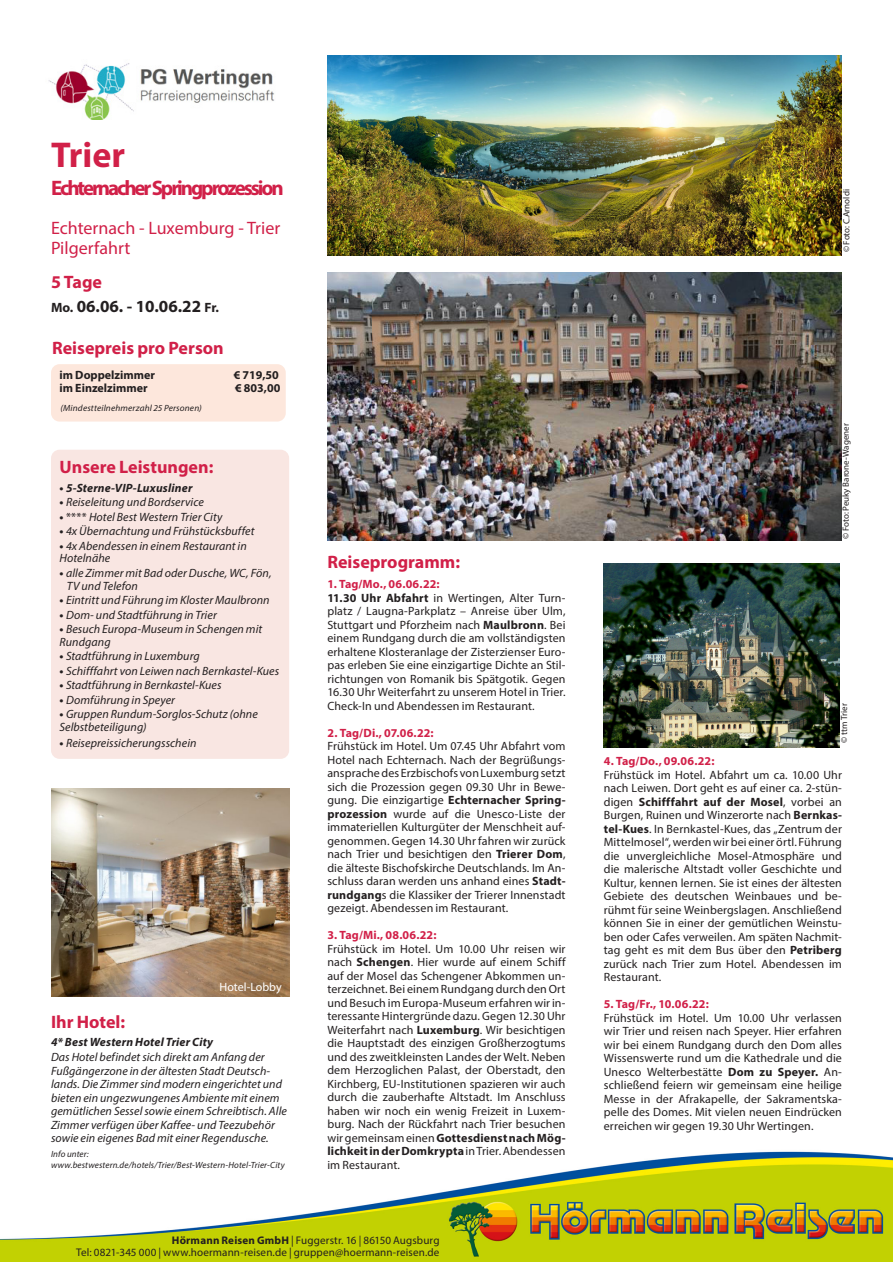
<style>
.page{position:relative;width:893px;height:1263px;background:#fff}
.page>*{position:absolute;margin:0;border:0;box-sizing:border-box;transform-origin:0 0}
.Reise{font:700 36px "Myriad Pro";color:#d12048}
.Reise-2{font:700 21px "Myriad Pro";letter-spacing:-.1em;color:#d12048}
.Reiseprogramm{font:700 18px "Myriad Pro";color:#d12048}
.Reisesubhead{font:18px "Myriad Pro";color:#d12048}
.Reisesubhead-2{font:700 18px "Myriad Pro";color:#d12048}
.Tag{font:700 16.95px "Myriad Pro";color:#231f20}
.Reisetext{font:12px/13.5px "Myriad Pro";letter-spacing:.01em;color:#231f20;text-align:justify}
.Hotel-Schifftext{font:italic 12px/13.5px "Myriad Pro";letter-spacing:.005em;color:#231f20}
.Reisetext-2{font:700 12px "Myriad Pro";letter-spacing:.015em;color:#d12048}
.Hotel-Schifftext-2{font:italic 700 12px "Myriad Pro";letter-spacing:.015em;color:#231f20}
.termin_text{font:700 12px "Myriad Pro";color:#231f20}
.Reisetext-3{font:700 12px "Myriad Pro";letter-spacing:-.005em;color:#d12048}
.Bildtitel{font:12px "Myriad Pro";color:#fff}
.Reisetext-4{font:11.1px "Myriad Pro";letter-spacing:.015em;color:#231f20}
.Hotel-Schifftext-3{font:italic 9px "Myriad Pro";letter-spacing:.015em;color:#231f20}
.Copy{font:9px "Myriad Pro";color:#231f20}
.Treuepunktzeile{font:italic 9px "Myriad Pro";letter-spacing:.015em;color:#231f20}
.s1{font-size:13.5px}
.s2{font-weight:700}
.s3{font-style:normal}
</style>
<div class="page">
<img style="left:0;top:1151px;width:893px;height:111px">
<img style="left:48px;top:63px;width:226px;height:57px">
<div style="left:51px;top:450px;width:238px;height:309px;background:#f9e6e2;border-radius:9px"></div>
<div style="left:51px;top:364px;width:235px;height:58px;background:#fde7dc;border-radius:9px"></div>
<img style="left:51px;top:788px;width:238px;height:208px">
<img style="left:328px;top:55px;width:513px;height:200px">
<img style="left:604px;top:563px;width:236px;height:185px">
<img style="left:328px;top:273px;width:513px;height:267px">
<p class="Reise" style="left:51px;top:131px;width:76px">Trier</p>
<p class="Reise-2" style="left:51px;top:175px;width:234px">Echternacher Springprozession</p>
<p class="Reisesubhead" style="left:51px;top:217px;width:231px">Echternach - Luxemburg - Trier</p>
<p class="Reisesubhead" style="left:51px;top:236px;width:81px">Pilgerfahrt</p>
<p class="Reisesubhead-2" style="left:51px;top:270px;width:53px">5 Tage</p>
<p class="Tag" style="left:51px;top:295px;width:170px"><span class="s1">Mo.</span> 06.06. - 10.06.22 <span class="s1">Fr.</span></p>
<p class="Reiseprogramm" style="left:52px;top:336px;width:173px">Reisepreis pro Person</p>
<p class="termin_text" style="left:60px;top:367px;width:97px">im Doppelzimmer</p>
<p class="termin_text" style="left:234px;top:367px;width:47px">€ 719,50</p>
<p class="termin_text" style="left:60px;top:380px;width:90px">im Einzelzimmer</p>
<p class="termin_text" style="left:235px;top:380px;width:47px">€ 803,00</p>
<p class="Treuepunktzeile" style="left:61px;top:403px;width:143px">(Mindestteilnehmerzahl 25 Personen)</p>
<p class="Reiseprogramm" style="left:60px;top:455px;width:155px">Unsere Leistungen:</p>
<p class="Hotel-Schifftext-2" style="left:60px;top:480px;width:134px">• 5-Sterne-VIP-Luxusliner</p>
<p class="Hotel-Schifftext" style="left:60px;top:495px;width:146px"><span class="s2">•</span> Reiseleitung und Bordservice</p>
<p class="Hotel-Schifftext" style="left:60px;top:510px;width:164px"><span class="s2">•</span> <span class="s3">****</span> Hotel Best Western Trier City</p>
<p class="Hotel-Schifftext" style="left:60px;top:524px;width:196px"><span class="s2">•</span> 4x Übernachtung und Frühstücksbuffet</p>
<p class="Hotel-Schifftext" style="left:60px;top:539px;width:189px;line-height:12.8px"><span class="s2">•</span> 4x Abendessen in einem Restaurant in<br>Hotelnähe</p>
<p class="Hotel-Schifftext" style="left:67px;top:566px;width:206px;line-height:12.8px;text-indent:-7px"><span class="s2">•</span> alle Zimmer mit Bad oder Dusche, WC, Fön,<br>TV und Telefon</p>
<p class="Hotel-Schifftext" style="left:60px;top:593px;width:212px"><span class="s2">•</span> Eintritt und Führung im Kloster Maulbronn</p>
<p class="Hotel-Schifftext" style="left:60px;top:608px;width:159px"><span class="s2">•</span> Dom- und Stadtführung in Trier</p>
<p class="Hotel-Schifftext" style="left:60px;top:622px;width:204px;line-height:12.8px"><span class="s2">•</span> Besuch Europa-Museum in Schengen mit<br>Rundgang</p>
<p class="Hotel-Schifftext" style="left:60px;top:649px;width:142px"><span class="s2">•</span> Stadtführung in Luxemburg</p>
<p class="Hotel-Schifftext" style="left:60px;top:664px;width:221px"><span class="s2">•</span> Schifffahrt von Leiwen nach Bernkastel-Kues</p>
<p class="Hotel-Schifftext" style="left:60px;top:678px;width:164px"><span class="s2">•</span> Stadtführung in Bernkastel-Kues</p>
<p class="Hotel-Schifftext" style="left:60px;top:693px;width:117px"><span class="s2">•</span> Domführung in Speyer</p>
<p class="Hotel-Schifftext" style="left:60px;top:707px;width:200px;line-height:12.8px"><span class="s2">•</span> Gruppen Rundum-Sorglos-Schutz (ohne<br>Selbstbeteiligung)</p>
<p class="Hotel-Schifftext" style="left:60px;top:736px;width:139px"><span class="s2">•</span> Reisepreissicherungsschein</p>
<p class="Bildtitel" style="left:220px;top:979px;width:64px">Hotel-Lobby</p>
<p class="Reiseprogramm" style="left:51px;top:1010px;width:76px">Ihr Hotel:</p>
<p class="Hotel-Schifftext-2" style="left:51px;top:1034px;width:164px">4* Best Western Hotel Trier City</p>
<p class="Hotel-Schifftext" style="left:51px;top:1050px;width:237px">Das Hotel befindet sich direkt am Anfang der Fußgängerzone in der ältesten Stadt Deutsch&shy;lands. Die Zimmer sind modern eingerichtet und bieten ein ungezwungenes Ambiente mit einem gemütlichen Sessel sowie einem Schreibtisch. Alle Zimmer verfügen über Kaffee- und Teezubehör sowie ein eigenes Bad mit einer Regendusche.</p>
<p class="Hotel-Schifftext-3" style="left:51px;top:1149px;width:39px">Info unter:</p>
<p class="Hotel-Schifftext-3" style="left:51px;top:1159px;width:235px">www.bestwestern.de/hotels/Trier/Best-Western-Hotel-Trier-City</p>
<p class="Reiseprogramm" style="left:327px;top:551px;width:134px">Reiseprogramm:</p>
<p class="Reisetext-2" style="left:327px;top:576px;width:114px">1. Tag/Mo., 06.06.22:</p>
<p class="Reisetext" style="left:327px;top:591px;width:240px"><span class="s2">11.30 Uhr Abfahrt</span> in Wertingen, Alter Turn&shy;platz / Laugna-Parkplatz – Anreise über Ulm, Stuttgart und Pforzheim nach <span class="s2">Maulbronn</span>. Bei einem Rundgang durch die am vollständigsten erhaltene Klosteranlage der Zisterzienser Euro&shy;pas erleben Sie eine einzigartige Dichte an Stil&shy;richtungen von Romanik bis Spätgotik. Gegen 16.30 Uhr Weiterfahrt zu unserem Hotel in Trier.<br>Check-In und Abendessen im Restaurant.</p>
<p class="Reisetext-2" style="left:327px;top:725px;width:108px">2. Tag/Di., 07.06.22:</p>
<p class="Reisetext" style="left:327px;top:739px;width:240px">Frühstück im Hotel. Um 07.45 Uhr Abfahrt vom Hotel nach Echternach. Nach der Begrüßungs&shy;ansprache des Erzbischofs von Luxemburg setzt sich die Prozession gegen 09.30 Uhr in Bewe&shy;gung. Die einzigartige <span class="s2">Echternacher Spring&shy;prozession</span> wurde auf die Unesco-Liste der immateriellen Kulturgüter der Menschheit auf&shy;genommen. Gegen 14.30 Uhr fahren wir zurück nach Trier und besichtigen den <span class="s2">Trierer Dom</span>, die älteste Bischofskirche Deutschlands. Im An&shy;schluss daran werden uns anhand eines <span class="s2">Stadt&shy;rundgang</span>s die Klassiker der Trierer Innenstadt gezeigt. Abendessen im Restaurant.</p>
<p class="Reisetext-2" style="left:327px;top:927px;width:111px">3. Tag/Mi., 08.06.22:</p>
<p class="Reisetext" style="left:327px;top:942px;width:240px">Frühstück im Hotel. Um 10.00 Uhr reisen wir nach <span class="s2">Schengen</span>. Hier wurde auf einem Schiff auf der Mosel das Schengener Abkommen un&shy;terzeichnet. Bei einem Rundgang durch den Ort und Besuch im Europa-Museum erfahren wir in&shy;teressante Hintergründe dazu. Gegen 12.30 Uhr Weiterfahrt nach <span class="s2">Luxemburg</span>. Wir besichtigen die Hauptstadt des einzigen Großherzogtums und des zweitkleinsten Landes der Welt. Neben dem Herzoglichen Palast, der Oberstadt, den Kirchberg, EU-Institutionen spazieren wir auch durch die zauberhafte Altstadt. Im Anschluss haben wir noch ein wenig Freizeit in Luxem&shy;burg. Nach der Rückfahrt nach Trier besuchen wir gemeinsam einen <span class="s2">Gottesdienst nach Mög&shy;lichkeit in der Domkrypta</span> in Trier. Abendessen im Restaurant.</p>
<p class="Reisetext-4" style="left:172px;top:1233px;width:269px"><span class="s2">Hörmann Reisen GmbH</span> | Fuggerstr. 16 | 86150 Augsburg</p>
<p class="Reisetext-4" style="left:76px;top:1245px;width:365px">Tel: 0821-345 000 | www.hoermann-reisen.de | gruppen@hoermann-reisen.de</p>
<p class="Copy" style="left:841px;top:252px;width:65px;rotate:-90deg">© Foto: C.Arnoldi</p>
<p class="Copy" style="left:840px;top:539px;width:117px;rotate:-90deg">© Foto: Peuky Barone-Wagener</p>
<p class="Copy" style="left:838px;top:743px;width:41px;rotate:-90deg">© ttm Trier</p>
<p class="Reisetext-2" style="left:604px;top:753px;width:112px">4. Tag/Do., 09.06.22:</p>
<p class="Reisetext" style="left:604px;top:768px;width:240px">Frühstück im Hotel. Abfahrt um ca. 10.00 Uhr nach Leiwen. Dort geht es auf einer ca. 2-stün&shy;digen <span class="s2">Schifffahrt auf der Mosel</span>, vorbei an Burgen, Ruinen und Winzerorte nach <span class="s2">Bernkas&shy;tel-Kues</span>. In Bernkastel-Kues, das „Zentrum der Mittelmosel“, werden wir bei einer örtl. Führung die unvergleichliche Mosel-Atmosphäre und die malerische Altstadt voller Geschichte und Kultur, kennen lernen. Sie ist eines der ältesten Gebiete des deutschen Weinbaues und be&shy;rühmt für seine Weinbergslagen. Anschließend können Sie in einer der gemütlichen Weinstu&shy;ben oder Cafes verweilen. Am späten Nachmit&shy;tag geht es mit dem Bus über den <span class="s2">Petriberg </span>zurück nach Trier zum Hotel. Abendessen im Restaurant.</p>
<p class="Reisetext-3" style="left:604px;top:996px;width:107px">5. Tag/Fr., 10.06.22:</p>
<p class="Reisetext" style="left:604px;top:1011px;width:240px">Frühstück im Hotel. Um 10.00 Uhr verlassen wir Trier und reisen nach Speyer. Hier erfahren wir bei einem Rundgang durch den Dom alles Wissenswerte rund um die Kathedrale und die Unesco Welterbestätte <span class="s2">Dom zu Speyer.</span> An&shy;schließend feiern wir gemeinsam eine heilige Messe in der Afrakapelle, der Sakramentska&shy;pelle des Domes. Mit vielen neuen Eindrücken erreichen wir gegen 19.30 Uhr Wertingen.</p>
</div>
